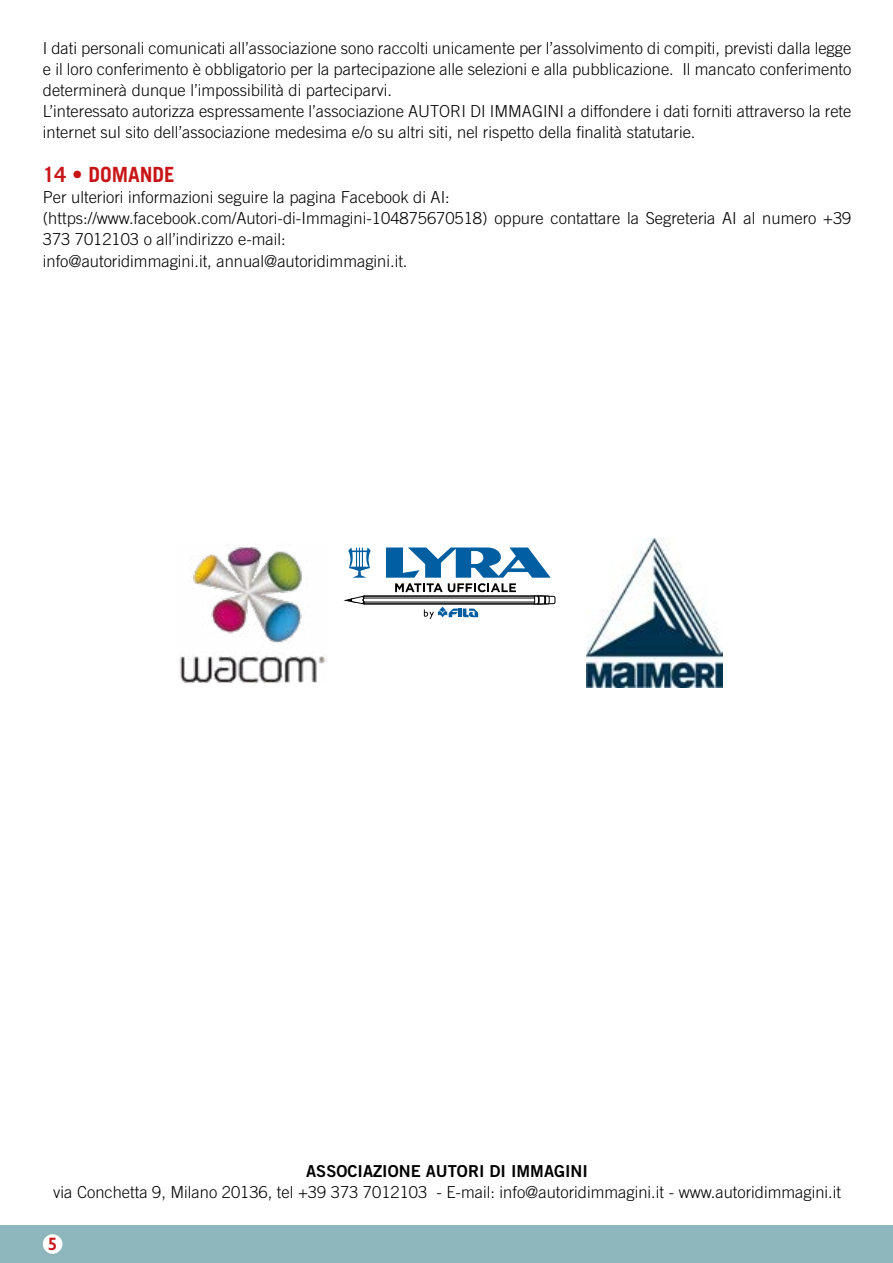
<style>
.page{position:relative;width:893px;height:1263px;background:#fff}
.page>*{position:absolute;margin:0;border:0;box-sizing:border-box;transform-origin:0 0}
.t1{font:700 21px "Trade Gothic LT Std";color:#c81618}
.t2{font:600 18px "Gill Sans";color:#c81618}
.t3{font:300 16.5px/21px "Trade Gothic LT Std";color:#000}
.t4{font:16.5px "Trade Gothic LT Std Bd 2";color:#000}
</style>
<div class="page">
<div style="left:0;top:1226px;width:893px;height:37px;background:#8db7bc"></div>
<div style="left:43px;top:1234px;width:19px;height:20px;background:#fff;border-radius:50%"></div>
<img style="left:179px;top:545px;width:148px;height:138px">
<div style="left:546px;top:596px;width:9px;height:8px;border:1px solid #000;border-radius:2px"></div>
<svg style="left:346px;top:547px;width:205px;height:72px"></svg>
<img style="left:587px;top:539px;width:136px;height:149px">
<p class="t3" style="left:43px;top:38px;width:810px">I dati personali comunicati all’associazione sono raccolti unicamente per l’assolvimento di compiti, previsti dalla legge e il loro conferimento è obbligatorio per la partecipazione alle selezioni e alla pubblicazione. Il mancato conferimento determinerà dunque l’impossibilità di parteciparvi.<br>L’interessato autorizza espressamente l’associazione AUTORI DI IMMAGINI a diffondere i dati forniti attraverso la rete internet sul sito dell’associazione medesima e/o su altri siti, nel rispetto della finalità statutarie.</p>
<p class="t1" style="left:43px;top:162px;width:133px">14 • DOMANDE</p>
<p class="t3" style="left:43px;top:186px;width:810px">Per ulteriori informazioni seguire la pagina Facebook di AI: (https://www.facebook.com/Autori-di-Immagini-104875670518) oppure contattare la Segreteria AI al numero +39<br>373 7012103 o all’indirizzo e-mail:</p>
<p class="t3" style="left:43px;top:251px;width:366px">info@autoridimmagini.it, annual@autoridimmagini.it.</p>
<p class="t4" style="left:306px;top:1161px;width:283px">ASSOCIAZIONE AUTORI DI IMMAGINI</p>
<p class="t3" style="left:53px;top:1181px;width:789px">via Conchetta 9, Milano 20136, tel +39 373 7012103 - E-mail: info@autoridimmagini.it - www.autoridimmagini.it</p>
<p class="t2" style="left:48px;top:1233px;width:11px">5</p>
</div>
